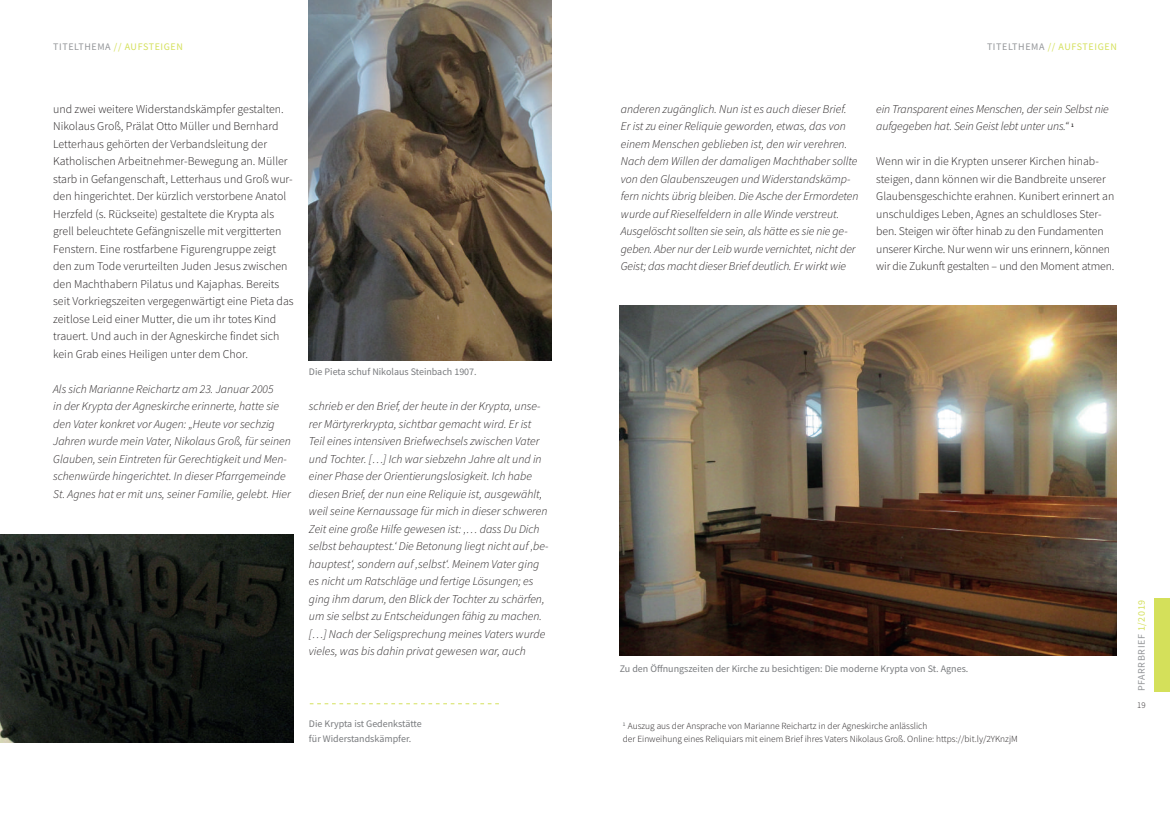
<style>
.page{position:relative;width:1170px;height:833px;background:#fff}
.page>*{position:absolute;margin:0;border:0;box-sizing:border-box;transform-origin:0 0}
.t1{font:italic 300 11.88px/17.5px "Source Sans Pro";color:#231f20}
.t2{font:300 11.88px/17.5px "Source Sans Pro";color:#231f20}
.t3{font:300 11.75px/17.5px "Source Sans Pro";color:#231f20}
.t4{font:10px/15px "Source Sans Pro";color:#787a7d}
.t5{font:10px "Source Sans Pro";letter-spacing:.06em;color:#d4e05a}
.t6{font:10px "Source Sans Pro";letter-spacing:.06em;color:#939598}
.t7{font:300 9.38px/13.8px "Source Sans Pro";color:#231f20}
.t8{font:300 8.75px "Source Sans Pro";color:#231f20}
.s1{color:#939598}
.s2{color:#d4e05a}
</style>
<div class="page">
<div style="left:1153px;top:598px;width:16px;height:93px;background:#d4e05a"></div>
<svg style="left:310px;top:703px;width:189px;height:1px"></svg>
<img style="left:309px;top:0;width:242px;height:361px">
<img style="left:619px;top:305px;width:497px;height:350px">
<img style="left:0;top:534px;width:294px;height:209px">
<p class="t5" style="left:53px;top:40px;width:131px"><span class="s1">TITELTHEMA</span> // AUFSTEIGEN</p>
<p class="t2" style="left:53px;top:100px;width:242px">und zwei weitere Widerstandskämpfer gestalten.<br>Nikolaus Groß, Prälat Otto Müller und Bernhard Letterhaus gehörten der Verbandsleitung der Katholischen Arbeitnehmer-Bewegung an. Müller starb in Gefangenschaft, Letterhaus und Groß wur&shy;den hingerichtet. Der kürzlich verstorbene Anatol Herzfeld (s. Rückseite) gestaltete die Krypta als grell beleuchtete Gefängniszelle mit vergitterten Fenstern. Eine rostfarbene Figurengruppe zeigt den zum Tode verurteilten Juden Jesus zwischen den Machthabern Pilatus und Kajaphas. Bereits seit Vorkriegszeiten vergegenwärtigt eine Pieta das zeitlose Leid einer Mutter, die um ihr totes Kind trauert. Und auch in der Agneskirche findet sich kein Grab eines Heiligen unter dem Chor.</p>
<p class="t1" style="left:53px;top:380px;width:239px">Als sich Marianne Reichartz am 23. Januar 2005<br>in der Krypta der Agneskirche erinnerte, hatte sie den Vater konkret vor Augen: „Heute vor sechzig Jahren wurde mein Vater, Nikolaus Groß, für seinen Glauben, sein Eintreten für Gerechtigkeit und Men&shy;schenwürde hingerichtet. In dieser Pfarrgemeinde St. Agnes hat er mit uns, seiner Familie, gelebt. Hier</p>
<p class="t4" style="left:309px;top:364px;width:169px">Die Pieta schuf Nikolaus Steinbach 1907.</p>
<p class="t1" style="left:309px;top:397px;width:241px">schrieb er den Brief, der heute in der Krypta, unse&shy;rer Märtyrerkrypta, sichtbar gemacht wird. Er ist Teil eines intensiven Briefwechsels zwischen Vater und Tochter. […] Ich war siebzehn Jahre alt und in einer Phase der Orientierungslosigkeit. Ich habe diesen Brief, der nun eine Reliquie ist, ausgewählt, weil seine Kernaussage für mich in dieser schweren Zeit eine große Hilfe gewesen ist: ‚… dass Du Dich selbst behauptest.‘ Die Betonung liegt nicht auf ‚be&shy;hauptest‘, sondern auf ‚selbst‘. Meinem Vater ging es nicht um Ratschläge und fertige Lösungen; es ging ihm darum, den Blick der Tochter zu schärfen, um sie selbst zu Entscheidungen fähig zu machen. […] Nach der Seligsprechung meines Vaters wurde vieles, was bis dahin privat gewesen war, auch</p>
<p class="t4" style="left:309px;top:716px;width:114px">Die Krypta ist Gedenkstätte für Widerstandskämpfer.</p>
<p class="t5" style="left:986px;top:40px;width:131px"><span class="s1">TITELTHEMA</span> // AUFSTEIGEN</p>
<p class="t1" style="left:621px;top:100px;width:239px">anderen zugänglich. Nun ist es auch dieser Brief.<br>Er ist zu einer Reliquie geworden, etwas, das von einem Menschen geblieben ist, den wir verehren.<br>Nach dem Willen der damaligen Machthaber sollte von den Glaubenszeugen und Widerstandskämp&shy;fern nichts übrig bleiben. Die Asche der Ermordeten wurde auf Rieselfeldern in alle Winde verstreut.<br>Ausgelöscht sollten sie sein, als hätte es sie nie ge&shy;geben. Aber nur der Leib wurde vernichtet, nicht der Geist; das macht dieser Brief deutlich. Er wirkt wie</p>
<p class="t1" style="left:876px;top:100px;width:234px">ein Transparent eines Menschen, der sein Selbst nie aufgegeben hat. Sein Geist lebt unter uns.“ <sup>1</sup></p>
<p class="t3" style="left:876px;top:152px;width:240px">Wenn wir in die Krypten unserer Kirchen hinab&shy;steigen, dann können wir die Bandbreite unserer Glaubensgeschichte erahnen. Kunibert erinnert an unschuldiges Leben, Agnes an schuldloses Ster&shy;ben. Steigen wir öfter hinab zu den Fundamenten unserer Kirche. Nur wenn wir uns erinnern, können wir die Zukunft gestalten – und den Moment atmen.</p>
<p class="t4" style="left:619px;top:661px;width:350px">Zu den Öffnungszeiten der Kirche zu besichtigen: Die moderne Krypta von St. Agnes.</p>
<p class="t7" style="left:622px;top:718px;width:396px"><sup>1</sup> Auszug aus der Ansprache von Marianne Reichartz in der Agneskirche anlässlich<br>der Einweihung eines Reliquiars mit einem Brief ihres Vaters Nikolaus Groß. Online: https://bit.ly/2YKnzjM</p>
<p class="t6" style="left:1134px;top:691px;width:93px;rotate:-90deg">PFARRBRIEF <span class="s2">1/2019</span></p>
<p class="t8" style="left:1137px;top:699px;width:10px">19</p>
</div>
